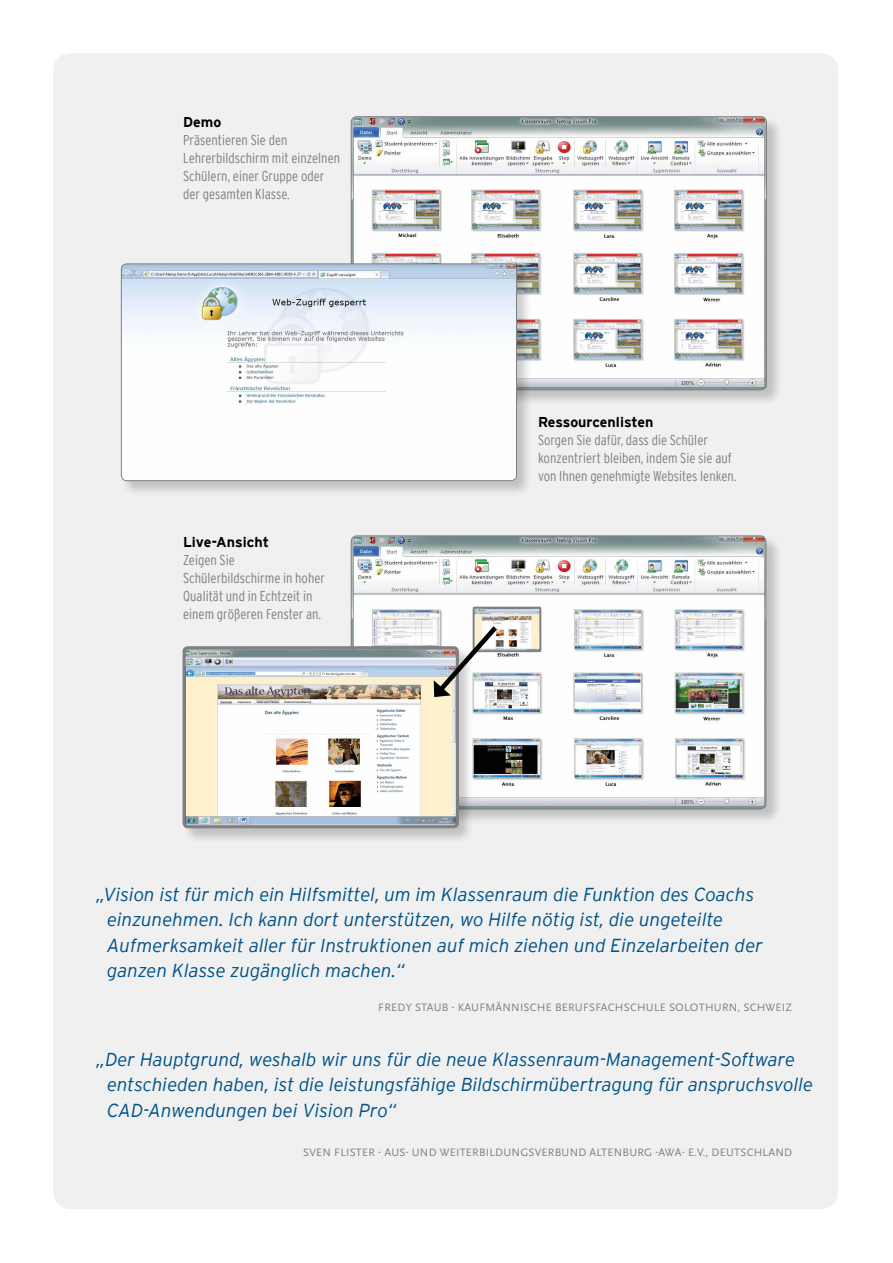
<style>
.page{position:relative;width:893px;height:1263px;background:#fff}
.page>*{position:absolute;margin:0;border:0;box-sizing:border-box;transform-origin:0 0}
.t1{font:italic 300 18.75px/25.5px "Interstate";color:#005288}
.t2{font:300 condensed 14.25px/18px "Interstate";color:#807f83}
.t3{font:700 14.25px "Interstate";color:#000}
.t4{font:11.25px "Scala Sans Pro";letter-spacing:.02em;color:#807f83}
</style>
<div class="page">
<div style="left:53px;top:53px;width:785px;height:1156px;background:#f0f0f0;border-radius:18px"></div>
<div style="left:350px;top:535px;width:432px;height:290px;background:#000;opacity:.2"></div>
<img style="left:351px;top:536px;width:415px;height:273px">
<div style="left:350px;top:116px;width:433px;height:290px;background:#000;opacity:.2"></div>
<img style="left:351px;top:117px;width:415px;height:273px">
<img style="left:476px;top:610px;width:62px;height:39px">
<div style="left:473px;top:607px;width:68px;height:45px;border:2px solid #807f83"></div>
<div style="left:182px;top:646px;width:293px;height:198px;background:#000;opacity:.2"></div>
<img style="left:187px;top:650px;width:268px;height:174px">
<div style="left:183px;top:646px;width:276px;height:182px;border:3px solid #807f83;border-radius:4px"></div>
<img style="left:433px;top:621px;width:69px;height:77px">
<div style="left:120px;top:263px;width:413px;height:234px;background:#000;opacity:.2"></div>
<img style="left:121px;top:264px;width:395px;height:217px">
<div style="left:121px;top:263px;width:396px;height:218px;border:1px solid #807f83;border-radius:5px"></div>
<p class="t3" style="left:183px;top:114px;width:40px">Demo</p>
<p class="t2" style="left:183px;top:131px;width:159px">Präsentieren Sie den<br>Lehrerbildschirm mit einzelnen<br>Schülern, einer Gruppe oder der gesamten Klasse.</p>
<p class="t3" style="left:183px;top:534px;width:88px">Live-Ansicht</p>
<p class="t2" style="left:183px;top:551px;width:143px">Zeigen Sie<br>Schülerbildschirme in hoher<br>Qualität und in Echtzeit in einem größeren Fenster an.</p>
<p class="t3" style="left:538px;top:414px;width:117px">Ressourcenlisten</p>
<p class="t2" style="left:538px;top:430px;width:200px">Sorgen Sie dafür, dass die Schüler konzentriert bleiben, indem Sie sie auf von Ihnen genehmigte Websites lenken.</p>
<p class="t1" style="left:107px;top:881px;width:657px;text-indent:-10px">„Vision ist für mich ein Hilfsmittel, um im Klassenraum die Funktion des Coachs einzunehmen. Ich kann dort unterstützen, wo Hilfe nötig ist, die ungeteilte Aufmerksamkeit aller für Instruktionen auf mich ziehen und Einzelarbeiten der ganzen Klasse zugänglich machen.“</p>
<p class="t4" style="left:378px;top:1000px;width:415px">FREDY STAUB - KAUFMÄNNISCHE BERUFSFACHSCHULE SOLOTHURN, SCHWEIZ</p>
<p class="t1" style="left:107px;top:1046px;width:708px;text-indent:-10px">„Der Hauptgrund, weshalb wir uns für die neue Klassenraum-Management-Software entschieden haben, ist die leistungsfähige Bildschirmübertragung für anspruchsvolle<br>CAD-Anwendungen bei Vision Pro“</p>
<p class="t4" style="left:303px;top:1145px;width:490px">SVEN FLISTER - AUS- UND WEITERBILDUNGSVERBUND ALTENBURG -AWA- E.V., DEUTSCHLAND</p>
</div>
